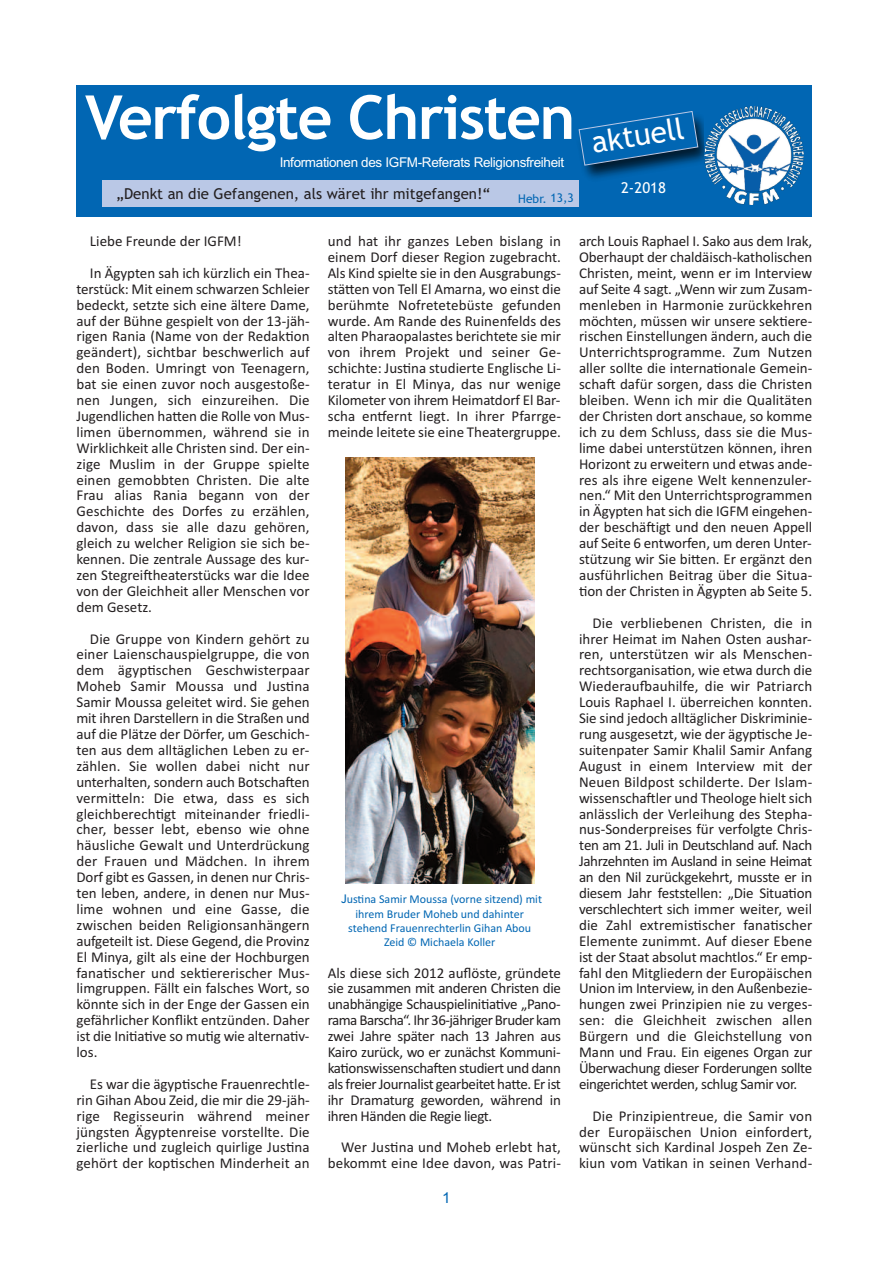
<style>
.page{position:relative;width:893px;height:1263px;background:#fff}
.page>*{position:absolute;margin:0;border:0;box-sizing:border-box;transform-origin:0 0}
.t1{font:700 60.75px "Trebuchet MS";letter-spacing:-.025em;color:#fff}
.t2{font:30px "Trebuchet MS";color:#fff}
.t3{font:15px/15.9px "Calibri";color:#231f20;text-align:justify}
.t4{font:15px "Trebuchet MS";color:#231f20}
.t5{font:15px "Trebuchet MS";color:#fff}
.t6{font:15px "Arial";color:#0166b3}
.t7{font:13.5px "Arial";letter-spacing:-.025em;color:#fff}
.t8{font:12px/14.4px "Calibri";color:#0166b3;text-align:center}
.t9{font:12px "Trebuchet MS";letter-spacing:-.01em;color:#0166b3}
.s1{font-family:"Trebuchet MS"}
</style>
<div class="page">
<div style="left:77px;top:85px;width:735px;height:132px;background:#0166b3"></div>
<img style="left:578px;top:116px;width:127px;height:63px">
<svg style="left:579px;top:111px;width:119px;height:55px"></svg>
<div style="left:103px;top:180px;width:476px;height:27px;background:#bac8e6"></div>
<img style="left:345px;top:458px;width:189px;height:426px">
<img style="left:705px;top:107px;width:99px;height:97px">
<h1 class="t1" style="left:85px;top:82px;width:492px">Verfolgte Christen</h1>
<p class="t7" style="left:280px;top:154px;width:286px">Informationen des IGFM-Referats Religionsfreiheit</p>
<p class="t4" style="left:116px;top:185px;width:376px">„Denkt an die Gefangenen, als wäret ihr mitgefangen!“</p>
<p class="t9" style="left:518px;top:191px;width:57px">Hebr. 13,3</p>
<h2 class="t2" style="left:589px;top:125px;width:95px;rotate:-9deg">aktuell</h2>
<p class="t5" style="left:621px;top:179px;width:46px">2-2018</p>
<p class="t3" style="left:90px;top:225px;width:221px;line-height:31.8px">Liebe Freunde der IGFM!<br>In Ägypten sah ich kürzlich ein Thea-</p>
<p class="t3" style="left:76px;top:281px;width:235px">terstück: Mit einem schwarzen Schleier bedeckt, setzte sich eine ältere Dame, auf der Bühne gespielt von der 13-jäh&shy;rigen Rania (Name von der Redaktion geändert), sichtbar beschwerlich auf den Boden. Umringt von Teenagern, bat sie einen zuvor noch ausgestoße&shy;nen Jungen, sich einzureihen. Die Jugendlichen hatten die Rolle von Mus&shy;limen übernommen, während sie in Wirklichkeit alle Christen sind. Der ein&shy;zige Muslim in der Gruppe spielte einen gemobbten Christen. Die alte Frau alias Rania begann von der Geschichte des Dorfes zu erzählen, davon, dass sie alle dazu gehören, gleich zu welcher Religion sie sich be&shy;kennen. Die zentrale Aussage des kur&shy;zen Stegreiftheaterstücks war die Idee von der Gleichheit aller Menschen vor dem Gesetz.</p>
<p class="t3" style="left:76px;top:630px;width:235px;text-indent:14px">Die Gruppe von Kindern gehört zu einer Laienschauspielgruppe, die von dem ägyptischen Geschwisterpaar Moheb Samir Moussa und Justina Samir Moussa geleitet wird. Sie gehen mit ihren Darstellern in die Straßen und auf die Plätze der Dörfer, um Geschich&shy;ten aus dem alltäglichen Leben zu er&shy;zählen. Sie wollen dabei nicht nur unterhalten, sondern auch Botschaften vermitteln: Die etwa, dass es sich gleichberechtigt miteinander friedli&shy;cher, besser lebt, ebenso wie ohne häusliche Gewalt und Unterdrückung der Frauen und Mädchen. In ihrem Dorf gibt es Gassen, in denen nur Chris&shy;ten leben, andere, in denen nur Mus&shy;lime wohnen und eine Gasse, die zwischen beiden Religionsanhängern aufgeteilt ist. Diese Gegend, die Provinz El Minya, gilt als eine der Hochburgen fanatischer und sektiererischer Mus&shy;limgruppen. Fällt ein falsches Wort, so könnte sich in der Enge der Gassen ein gefährlicher Konflikt entzünden. Daher ist die Initiative so mutig wie alternativ&shy;los.</p>
<p class="t3" style="left:76px;top:1076px;width:235px;text-indent:13px">Es war die ägyptische Frauenrechtle&shy;rin Gihan Abou Zeid, die mir die 29-jäh&shy;rige Regisseurin während meiner jüngsten Ägyptenreise vorstellte. Die zierliche und zugleich quirlige Justina gehört der koptischen Minderheit an</p>
<p class="t3" style="left:328px;top:233px;width:235px">und hat ihr ganzes Leben bislang in einem Dorf dieser Region zugebracht.<br>Als Kind spielte sie in den Ausgrabungs&shy;stätten von Tell El Amarna, wo einst die berühmte Nofretetebüste gefunden wurde. Am Rande des Ruinenfelds des alten Pharaopalastes berichtete sie mir von ihrem Projekt und seiner Ge&shy;schichte: Justina studierte Englische Li&shy;teratur in El Minya, das nur wenige Kilometer von ihrem Heimatdorf El Bar&shy;scha entfernt liegt. In ihrer Pfarrge&shy;meinde leitete sie eine Theatergruppe.</p>
<p class="t8" style="left:341px;top:892px;width:202px"><span class="s1">J</span>ustina Samir Moussa (vorne sitzend) mit ihrem Bruder Moheb und dahinter stehend Frauenrechterlin Gihan Abou Zeid © Michaela Koller</p>
<p class="t3" style="left:328px;top:964px;width:235px">Als diese sich 2012 auflöste, gründete sie zusammen mit anderen Christen die unabhängige Schauspielinitiative „Pano&shy;rama Barscha“. Ihr 36-jähriger Bruder kam zwei Jahre später nach 13 Jahren aus Kairo zurück, wo er zunächst Kommuni&shy;kationswissenschaften studiert und dann als freier Journalist gearbeitet hatte. Er ist ihr Dramaturg geworden, während in ihren Händen die Regie liegt.</p>
<p class="t3" style="left:328px;top:1139px;width:235px;text-align:right">Wer Justina und Moheb erlebt hat, bekommt eine Idee davon, was Patri-</p>
<p class="t6" style="left:442px;top:1189px;width:10px">1</p>
<p class="t3" style="left:579px;top:233px;width:235px">arch Louis Raphael I. Sako aus dem Irak, Oberhaupt der chaldäisch-katholischen Christen, meint, wenn er im Interview auf Seite 4 sagt. „Wenn wir zum Zusam&shy;menleben in Harmonie zurückkehren möchten, müssen wir unsere sektiere&shy;rischen Einstellungen ändern, auch die Unterrichtsprogramme. Zum Nutzen aller sollte die internationale Gemein&shy;schaft dafür sorgen, dass die Christen bleiben. Wenn ich mir die Qualitäten der Christen dort anschaue, so komme ich zu dem Schluss, dass sie die Mus&shy;lime dabei unterstützen können, ihren Horizont zu erweitern und etwas ande&shy;res als ihre eigene Welt kennenzuler&shy;nen.“ Mit den Unterrichtsprogrammen in Ägypten hat sich die IGFM eingehen&shy;der beschäftigt und den neuen Appell auf Seite 6 entworfen, um deren Unter&shy;stützung wir Sie bitten. Er ergänzt den ausführlichen Beitrag über die Situa&shy;tion der Christen in Ägypten ab Seite 5.</p>
<p class="t3" style="left:579px;top:614px;width:235px;text-indent:14px">Die verbliebenen Christen, die in ihrer Heimat im Nahen Osten aushar&shy;ren, unterstützen wir als Menschen&shy;rechtsorganisation, wie etwa durch die Wiederaufbauhilfe, die wir Patriarch Louis Raphael I. überreichen konnten.<br>Sie sind jedoch alltäglicher Diskriminie&shy;rung ausgesetzt, wie der ägyptische Je&shy;suitenpater Samir Khalil Samir Anfang August in einem Interview mit der Neuen Bildpost schilderte. Der Islam&shy;wissenschaftler und Theologe hielt sich anlässlich der Verleihung des Stepha&shy;nus-Sonderpreises für verfolgte Chris&shy;ten am 21. Juli in Deutschland auf. Nach Jahrzehnten im Ausland in seine Heimat an den Nil zurückgekehrt, musste er in diesem Jahr feststellen: „Die Situation verschlechtert sich immer weiter, weil die Zahl extremistischer fanatischer Elemente zunimmt. Auf dieser Ebene ist der Staat absolut machtlos.“ Er emp&shy;fahl den Mitgliedern der Europäischen Union im Interview, in den Außenbezie&shy;hungen zwei Prinzipien nie zu verges&shy;sen: die Gleichheit zwischen allen Bürgern und die Gleichstellung von Mann und Frau. Ein eigenes Organ zur Überwachung dieser Forderungen sollte eingerichtet werden, schlug Samir vor.</p>
<p class="t3" style="left:579px;top:1107px;width:235px;text-indent:13px">Die Prinzipientreue, die Samir von der Europäischen Union einfordert, wünscht sich Kardinal Jospeh Zen Ze&shy;kiun vom Vatikan in seinen Verhand-</p>
</div>
